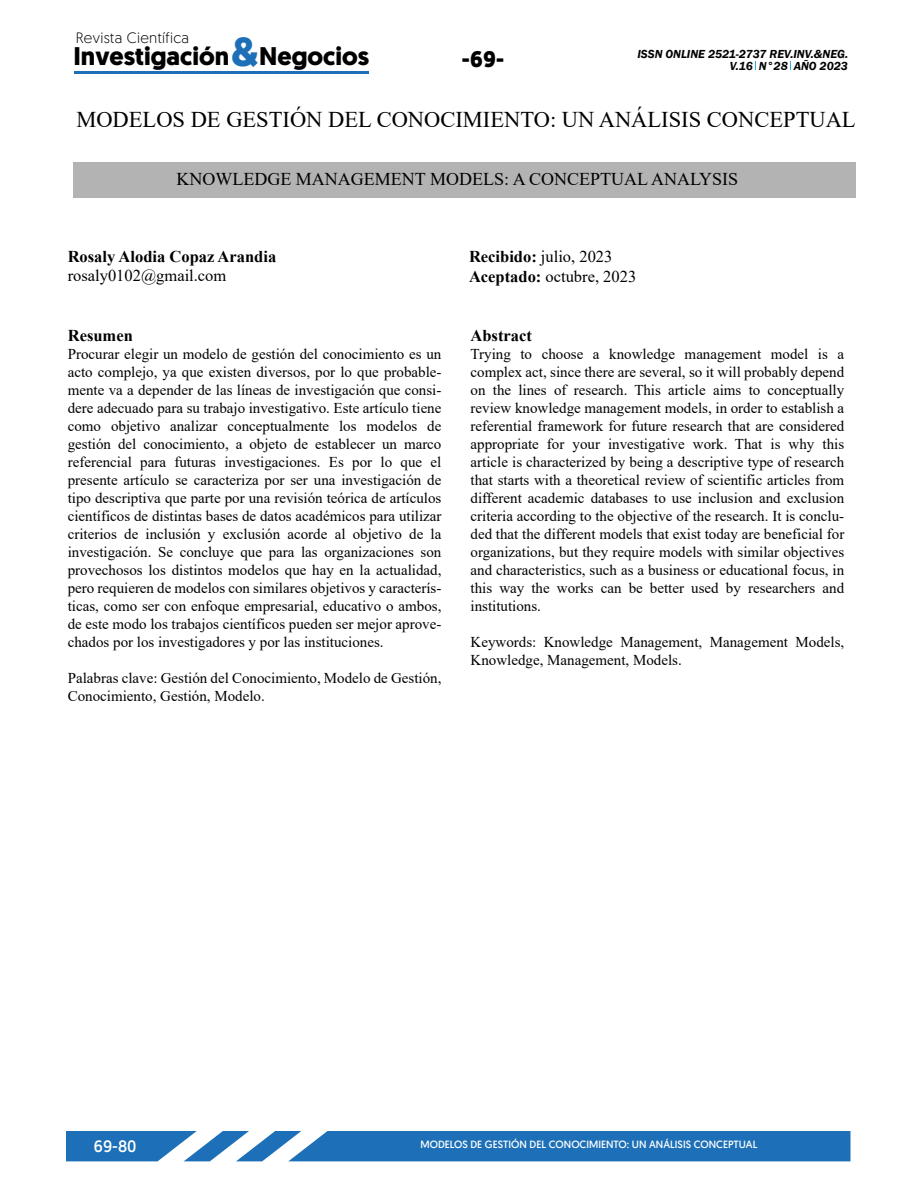
<style>
.page{position:relative;width:918px;height:1188px;background:#fff}
.page>*{position:absolute;margin:0;border:0;box-sizing:border-box;transform-origin:0 0}
.t1{font:700 40.5px "Geomanist";color:#1d70b7}
.t2{font:700 25.5px "Geomanist";color:#000}
.t3{font:22.5px "Times New Roman";color:#000}
.t4{font:700 22.5px "Geomanist";color:#000}
.t5{font:18px "Times New Roman";color:#000}
.t6{font:16.5px/19.5px "Times New Roman";color:#000}
.t7{font:700 16.5px "Times New Roman";color:#000}
.t8{font:16.5px "Geomanist";color:#fff}
.t9{font:15px/18px "Times New Roman";color:#000;text-align:justify}
.t10{font:300 15px "Geomanist";letter-spacing:.02em;color:#000}
.t11{font:italic 600 12px/11.7px "Franklin Gothic";color:#000;text-align:right}
.t12{font:10.5px "Geomanist";color:#fff}
.s1{font-weight:700}
</style>
<div class="page">
<div style="left:74px;top:162px;width:782px;height:36px;background:#b3b3b3"></div>
<hr style="left:75px;top:71px;width:294px;height:3px;background:#1d70b7">
<svg style="left:66px;top:1131px;width:784px;height:30px;background:#337ebe"></svg>
<p class="t10" style="left:76px;top:28px;width:115px">Revista Científica</p>
<h1 class="t1" style="left:231px;top:25px;width:29px">&amp;</h1>
<h2 class="t2" style="left:73px;top:39px;width:297px">Investigación Negocios</h2>
<p class="t11" style="left:638px;top:48px;width:212px">ISSN ONLINE 2521-2737 REV.INV.&amp;NEG.<br>V.16 N°28 AÑO 2023</p>
<h3 class="t4" style="left:462px;top:44px;width:44px">-69-</h3>
<h3 class="t3" style="left:76px;top:104px;width:781px">MODELOS DE GESTIÓN DEL CONOCIMIENTO: UN ANÁLISIS CONCEPTUAL</h3>
<p class="t5" style="left:177px;top:166px;width:563px">KNOWLEDGE MANAGEMENT MODELS: A CONCEPTUAL ANALYSIS</p>
<p class="t7" style="left:68px;top:244px;width:210px">Rosaly Alodia Copaz Arandia</p>
<p class="t6" style="left:68px;top:265px;width:160px">rosaly0102@gmail.com</p>
<p class="t7" style="left:68px;top:324px;width:67px">Resumen</p>
<p class="t9" style="left:68px;top:344px;width:375px">Procurar elegir un modelo de gestión del conocimiento es un acto complejo, ya que existen diversos, por lo que probable&shy;mente va a depender de las líneas de investigación que consi&shy;dere adecuado para su trabajo investigativo. Este artículo tiene como objetivo analizar conceptualmente los modelos de gestión del conocimiento, a objeto de establecer un marco referencial para futuras investigaciones. Es por lo que el presente artículo se caracteriza por ser una investigación de tipo descriptiva que parte por una revisión teórica de artículos científicos de distintas bases de datos académicos para utilizar criterios de inclusión y exclusión acorde al objetivo de la investigación. Se concluye que para las organizaciones son provechosos los distintos modelos que hay en la actualidad, pero requieren de modelos con similares objetivos y caracterís&shy;ticas, como ser con enfoque empresarial, educativo o ambos, de este modo los trabajos científicos pueden ser mejor aprove&shy;chados por los investigadores y por las instituciones.</p>
<p class="t9" style="left:68px;top:668px;width:375px">Palabras clave: Gestión del Conocimiento, Modelo de Gestión,<br>Conocimiento, Gestión, Modelo.</p>
<p class="t6" style="left:469px;top:246px;width:169px"><span class="s1">Recibido:</span> julio, 2023<br><span class="s1">Aceptado:</span> octubre, 2023</p>
<p class="t7" style="left:471px;top:324px;width:63px">Abstract</p>
<p class="t9" style="left:471px;top:344px;width:375px">Trying to choose a knowledge management model is a complex act, since there are several, so it will probably depend on the lines of research. This article aims to conceptually review knowledge management models, in order to establish a referential framework for future research that are considered appropriate for your investigative work. That is why this article is characterized by being a descriptive type of research that starts with a theoretical review of scientific articles from different academic databases to use inclusion and exclusion criteria according to the objective of the research. It is conclu&shy;ded that the different models that exist today are beneficial for organizations, but they require models with similar objectives and characteristics, such as a business or educational focus, in this way the works can be better used by researchers and institutions.</p>
<p class="t9" style="left:471px;top:632px;width:375px">Keywords: Knowledge Management, Management Models,<br>Knowledge, Management, Models.</p>
<p class="t8" style="left:94px;top:1135px;width:44px">69-80</p>
<p class="t12" style="left:421px;top:1137px;width:338px">MODELOS DE GESTIÓN DEL CONOCIMIENTO: UN ANÁLISIS CONCEPTUAL</p>
</div>
